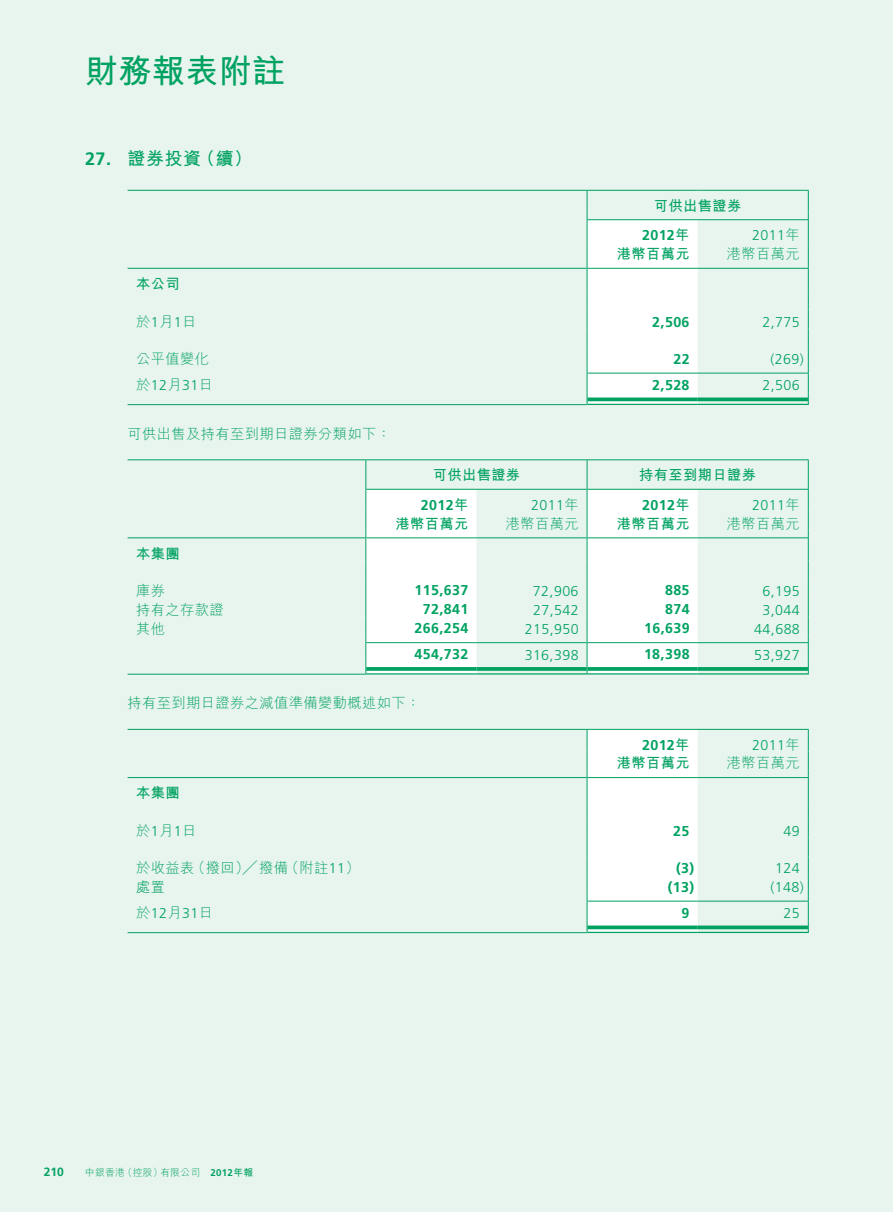
<style>
.page{position:relative;width:893px;height:1212px;background:#fff}
.page>*{position:absolute;margin:0;border:0;box-sizing:border-box;transform-origin:0 0}
.t1{font:33px "M Hei HK Bold E Ten B5 H";letter-spacing:.015em;color:#00a261}
.t2{font:18px "M Hei HK Bold E Ten B5 H";color:#00a261}
.t3{font:300 14.25px "Frutiger LT Std";letter-spacing:.03em;color:#00a261}
.t4{font:14.25px "M Hei HK Light E Ten B5 H";letter-spacing:.03em;color:#00a261}
.t5{font:700 14.25px "Frutiger LT Std";letter-spacing:.03em;color:#00a261}
.t6{font:14.25px "M Hei HK Bold E Ten B5 H";letter-spacing:.03em;color:#00a261}
.t7{font:700 12px "Frutiger LT Std";color:#00a261}
.t8{font:9.75px "M Hei HK Light E Ten B5 H";letter-spacing:.03em;color:#00a261}
.s1{font-family:"Frutiger LT Std";font-weight:700}
.s2{font-family:"M Hei HK Bold E Ten B5 H";font-weight:400}
.s3{font-family:"M Hei HK Light E Ten B5 H";font-weight:400}
.s4{font-family:"Frutiger LT Std";font-weight:300}
.s5{font-family:"M Hei HK Bold E Ten B5 H"}
</style>
<div class="page">
<div style="left:0;top:0;width:892px;height:1212px;background:#e8f4ee"></div>
<hr style="left:587px;top:190px;width:110px;height:1px;background:#00a261">
<hr style="left:697px;top:190px;width:111px;height:1px;background:#00a261">
<hr style="left:128px;top:190px;width:459px;height:1px;background:#00a261">
<svg style="left:586px;top:191px;width:111px;height:214px;background:#f7fbf9"></svg>
<svg style="left:807px;top:191px;width:1px;height:214px"></svg>
<hr style="left:587px;top:219px;width:220px;height:1px;background:#00a261">
<hr style="left:128px;top:268px;width:458px;height:1px;background:#00a261">
<hr style="left:587px;top:268px;width:220px;height:1px;background:#00a261">
<hr style="left:587px;top:373px;width:220px;height:1px;background:#00a261">
<hr style="left:128px;top:404px;width:458px;height:1px;background:#00a261">
<hr style="left:587px;top:398px;width:110px;height:3px;background:#00a261">
<hr style="left:587px;top:404px;width:110px;height:1px;background:#00a261">
<hr style="left:697px;top:398px;width:110px;height:3px;background:#00a261">
<hr style="left:697px;top:404px;width:110px;height:1px;background:#00a261">
<svg style="left:366px;top:490px;width:331px;height:183px;fill:#fff"></svg>
<hr style="left:128px;top:459px;width:238px;height:1px;background:#00a261">
<hr style="left:366px;top:459px;width:221px;height:1px;background:#00a261">
<hr style="left:587px;top:459px;width:221px;height:1px;background:#00a261">
<svg style="left:365px;top:460px;width:1px;height:215px"></svg>
<svg style="left:586px;top:460px;width:1px;height:215px"></svg>
<svg style="left:807px;top:460px;width:1px;height:215px"></svg>
<hr style="left:366px;top:489px;width:220px;height:1px;background:#00a261">
<hr style="left:587px;top:489px;width:220px;height:1px;background:#00a261">
<hr style="left:128px;top:537px;width:237px;height:1px;background:#00a261">
<hr style="left:366px;top:537px;width:220px;height:1px;background:#00a261">
<hr style="left:587px;top:537px;width:220px;height:1px;background:#00a261">
<hr style="left:366px;top:642px;width:110px;height:1px;background:#00a261">
<hr style="left:476px;top:642px;width:110px;height:1px;background:#00a261">
<hr style="left:587px;top:642px;width:220px;height:1px;background:#00a261">
<hr style="left:128px;top:674px;width:237px;height:1px;background:#00a261">
<svg style="left:366px;top:667px;width:110px;height:4px"></svg>
<hr style="left:366px;top:673px;width:110px;height:2px;background:#00a261">
<svg style="left:476px;top:667px;width:110px;height:4px"></svg>
<hr style="left:476px;top:673px;width:110px;height:2px;background:#00a261">
<svg style="left:587px;top:667px;width:110px;height:4px"></svg>
<hr style="left:587px;top:673px;width:110px;height:2px;background:#00a261">
<svg style="left:697px;top:667px;width:110px;height:4px"></svg>
<hr style="left:697px;top:673px;width:110px;height:2px;background:#00a261">
<hr style="left:128px;top:729px;width:459px;height:1px;background:#00a261">
<hr style="left:587px;top:729px;width:221px;height:1px;background:#00a261">
<div style="left:586px;top:729px;width:111px;height:204px;background:#fff"></div>
<svg style="left:807px;top:730px;width:1px;height:203px"></svg>
<hr style="left:128px;top:777px;width:458px;height:1px;background:#00a261">
<hr style="left:587px;top:777px;width:220px;height:1px;background:#00a261">
<hr style="left:587px;top:901px;width:220px;height:1px;background:#00a261">
<hr style="left:128px;top:932px;width:458px;height:1px;background:#00a261">
<hr style="left:587px;top:926px;width:110px;height:3px;background:#00a261">
<hr style="left:587px;top:932px;width:110px;height:1px;background:#00a261">
<hr style="left:697px;top:926px;width:110px;height:3px;background:#00a261">
<hr style="left:697px;top:932px;width:110px;height:1px;background:#00a261">
<h1 class="t1" style="left:85px;top:58px;width:202px">財務報表附註</h1>
<p class="t2" style="left:85px;top:152px;width:169px"><span class="s1">27.</span> 證券投資（續）</p>
<p class="t6" style="left:654px;top:200px;width:89px">可供出售證券</p>
<p class="t5" style="left:642px;top:227px;width:49px">2012<span class="s2">年</span></p>
<p class="t3" style="left:752px;top:229px;width:49px">2011<span class="s3">年</span></p>
<p class="t6" style="left:616px;top:248px;width:74px">港幣百萬元</p>
<p class="t4" style="left:727px;top:248px;width:74px">港幣百萬元</p>
<p class="t6" style="left:136px;top:278px;width:45px">本公司</p>
<p class="t4" style="left:136px;top:316px;width:62px">於<span class="s4">1</span>月<span class="s4">1</span>日</p>
<p class="t5" style="left:652px;top:313px;width:39px">2,506</p>
<p class="t3" style="left:762px;top:315px;width:39px">2,775</p>
<p class="t4" style="left:136px;top:353px;width:74px">公平值變化</p>
<p class="t5" style="left:673px;top:351px;width:18px">22</p>
<p class="t3" style="left:770px;top:353px;width:35px">(269)</p>
<p class="t3" style="left:136px;top:379px;width:78px"><span class="s3">於</span>12<span class="s3">月</span>31<span class="s3">日</span></p>
<p class="t5" style="left:652px;top:377px;width:39px">2,528</p>
<p class="t3" style="left:762px;top:379px;width:39px">2,506</p>
<p class="t4" style="left:128px;top:428px;width:265px">可供出售及持有至到期日證券分類如下：</p>
<p class="t6" style="left:432px;top:469px;width:89px">可供出售證券</p>
<p class="t6" style="left:639px;top:469px;width:118px">持有至到期日證券</p>
<p class="t5" style="left:421px;top:497px;width:49px">2012<span class="s2">年</span></p>
<p class="t3" style="left:531px;top:499px;width:49px">2011<span class="s3">年</span></p>
<p class="t5" style="left:642px;top:497px;width:49px">2012<span class="s2">年</span></p>
<p class="t3" style="left:752px;top:499px;width:49px">2011<span class="s3">年</span></p>
<p class="t6" style="left:395px;top:518px;width:74px">港幣百萬元</p>
<p class="t4" style="left:505px;top:518px;width:74px">港幣百萬元</p>
<p class="t6" style="left:616px;top:518px;width:74px">港幣百萬元</p>
<p class="t4" style="left:727px;top:518px;width:74px">港幣百萬元</p>
<p class="t6" style="left:136px;top:548px;width:45px">本集團</p>
<p class="t4" style="left:136px;top:585px;width:30px">庫券</p>
<p class="t5" style="left:414px;top:582px;width:55px">115,637</p>
<p class="t3" style="left:533px;top:585px;width:47px">72,906</p>
<p class="t5" style="left:665px;top:582px;width:26px">885</p>
<p class="t3" style="left:762px;top:585px;width:39px">6,195</p>
<p class="t4" style="left:136px;top:604px;width:89px">持有之存款證</p>
<p class="t5" style="left:423px;top:601px;width:47px">72,841</p>
<p class="t3" style="left:533px;top:604px;width:47px">27,542</p>
<p class="t5" style="left:665px;top:601px;width:26px">874</p>
<p class="t3" style="left:762px;top:604px;width:39px">3,044</p>
<p class="t4" style="left:136px;top:623px;width:30px">其他</p>
<p class="t5" style="left:414px;top:620px;width:55px">266,254</p>
<p class="t3" style="left:524px;top:623px;width:55px">215,950</p>
<p class="t5" style="left:644px;top:620px;width:47px">16,639</p>
<p class="t3" style="left:754px;top:623px;width:47px">44,688</p>
<p class="t5" style="left:414px;top:646px;width:55px">454,732</p>
<p class="t3" style="left:524px;top:649px;width:55px">316,398</p>
<p class="t5" style="left:644px;top:646px;width:47px">18,398</p>
<p class="t3" style="left:754px;top:649px;width:47px">53,927</p>
<p class="t4" style="left:128px;top:698px;width:294px">持有至到期日證券之減值準備變動概述如下：</p>
<p class="t5" style="left:642px;top:736px;width:49px">2012<span class="s2">年</span></p>
<p class="t3" style="left:752px;top:739px;width:49px">2011<span class="s3">年</span></p>
<p class="t6" style="left:616px;top:758px;width:74px">港幣百萬元</p>
<p class="t4" style="left:727px;top:758px;width:74px">港幣百萬元</p>
<p class="t6" style="left:136px;top:788px;width:45px">本集團</p>
<p class="t4" style="left:136px;top:825px;width:62px">於<span class="s4">1</span>月<span class="s4">1</span>日</p>
<p class="t5" style="left:673px;top:823px;width:18px">25</p>
<p class="t3" style="left:783px;top:825px;width:18px">49</p>
<p class="t4" style="left:136px;top:863px;width:225px">於收益表（撥回）╱撥備（附註<span class="s4">11</span>）</p>
<p class="t5" style="left:676px;top:860px;width:20px">(3)</p>
<p class="t3" style="left:775px;top:862px;width:26px">124</p>
<p class="t4" style="left:136px;top:881px;width:30px">處置</p>
<p class="t5" style="left:667px;top:879px;width:28px">(13)</p>
<p class="t3" style="left:770px;top:881px;width:35px">(148)</p>
<p class="t3" style="left:136px;top:907px;width:78px"><span class="s3">於</span>12<span class="s3">月</span>31<span class="s3">日</span></p>
<p class="t5" style="left:681px;top:905px;width:9px">9</p>
<p class="t3" style="left:783px;top:907px;width:18px">25</p>
<p class="t7" style="left:44px;top:1165px;width:22px">210</p>
<p class="t8" style="left:85px;top:1169px;width:169px">中銀香港（控股）有限公司　<span class="s1">2012</span><span class="s5">年報</span></p>
</div>
